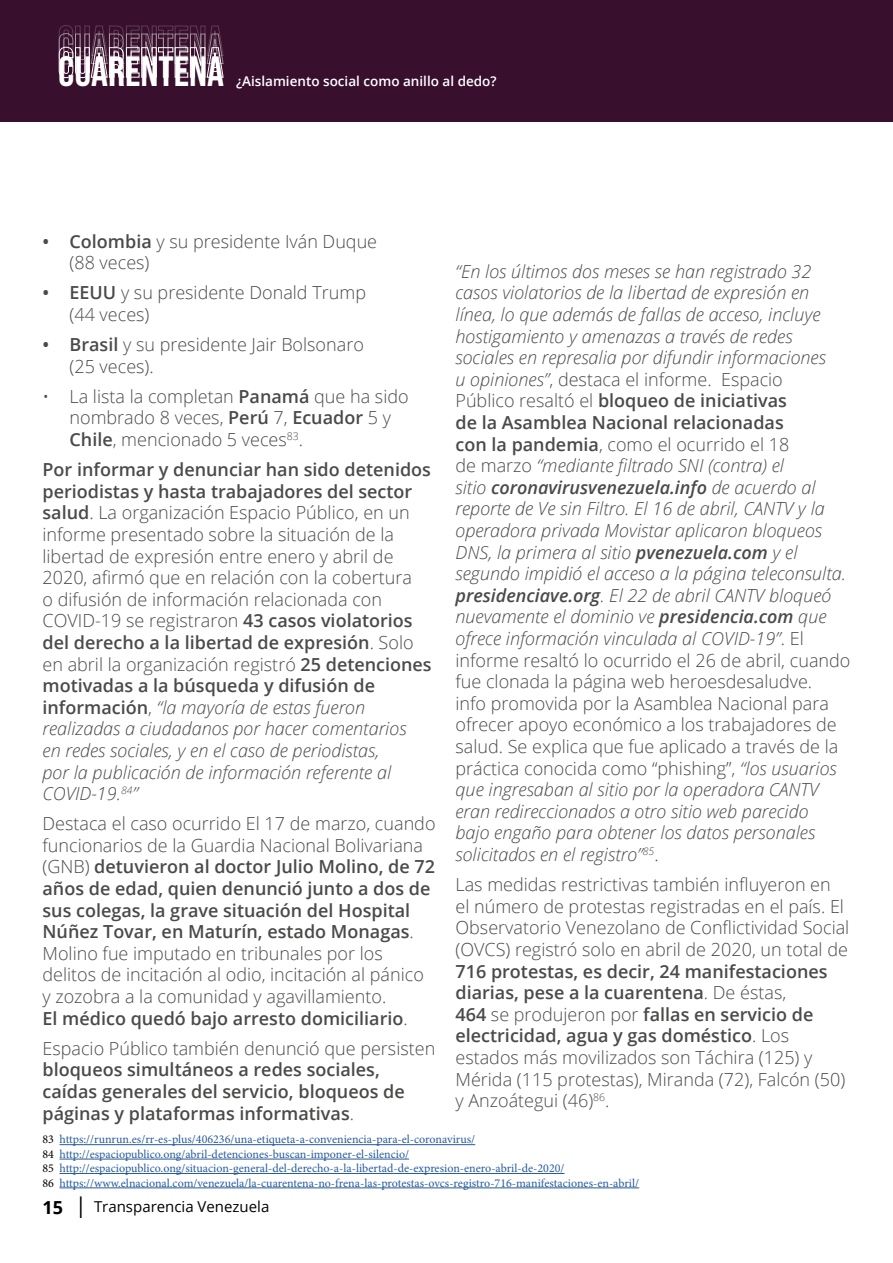
<style>
.page{position:relative;width:893px;height:1263px;background:#fff}
.page>*{position:absolute;margin:0;border:0;box-sizing:border-box;transform-origin:0 0}
.t1{font:42.15px "Bebas Neue";color:#fff}
.t2{font:300 18px/21.6px "Open Sans";color:#4a4a49}
.t3{font:italic 300 18px/21.6px "Open Sans";color:#4a4a49}
.t4{font:600 18px/21.6px "Open Sans";color:#4a4a49}
.t5{font:15px "Open Sans";color:#000}
.t6{font:600 13.5px "Open Sans";color:#fff}
.t7{font:12px/14.4px "Minion Pro";color:#275b9b}
.s1{font-weight:600}
.s2{font-style:italic}
.s3{font-weight:300}
.s4{font-style:normal}
.s5{font-weight:600;font-style:normal}
.s6{color:#000}
.s7{font-weight:700;font-size:18px}
.s8{font-weight:300;font-size:30px}
</style>
<div class="page">
<div style="left:0;top:0;width:893px;height:121px;background:#380f2c"></div>
<svg style="left:58px;top:25px;width:166px;height:53px"></svg>
<hr style="left:59px;top:1144px;width:416px;height:1px;background:#275b9b">
<hr style="left:59px;top:1159px;width:350px;height:1px;background:#275b9b">
<hr style="left:59px;top:1173px;width:506px;height:1px;background:#275b9b">
<hr style="left:59px;top:1187px;width:580px;height:1px;background:#275b9b">
<h1 class="t1" style="left:58px;top:47px;width:167px">CUARENTENA</h1>
<p class="t6" style="left:236px;top:71px;width:262px">¿Aislamiento social como anillo al dedo?</p>
<p class="t2" style="left:70px;top:230px;width:309px;text-indent:-27px"><span class="s1">• Colombia</span> y su presidente Iván Duque (88 veces)</p>
<p class="t2" style="left:70px;top:282px;width:298px;text-indent:-27px"><span class="s1">• EEUU</span> y su presidente Donald Trump (44 veces)</p>
<p class="t2" style="left:70px;top:333px;width:296px;text-indent:-27px"><span class="s1">• Brasil</span> y su presidente Jair Bolsonaro (25 veces).</p>
<p class="t2" style="left:70px;top:385px;width:341px;text-indent:-27px">• La lista la completan <span class="s1">Panamá</span> que ha sido nombrado 8 veces, <span class="s1">Perú</span> 7, <span class="s1">Ecuador</span> 5 y<br><span class="s1">Chile</span>, mencionado 5 veces<sup>83</sup>.</p>
<p class="t2" style="left:43px;top:458px;width:391px"><span class="s1">Por informar y denunciar han sido detenidos periodistas y hasta trabajadores del sector salud</span>. La organización Espacio Público, en un informe presentado sobre la situación de la libertad de expresión entre enero y abril de 2020, afirmó que en relación con la cobertura<br>o difusión de información relacionada con COVID-19 se registraron <span class="s1">43 casos violatorios del derecho a la libertad de expresión</span>. Solo en abril la organización registró <span class="s1">25 detenciones motivadas a la búsqueda y difusión de información</span>, <span class="s2">“la mayoría de estas fueron realizadas a ciudadanos por hacer comentarios<br>en redes sociales, y en el caso de periodistas,<br>por la publicación de información referente al COVID-19.</span><sup>84</sup><span class="s2">”</span></p>
<p class="t2" style="left:43px;top:812px;width:394px">Destaca el caso ocurrido El 17 de marzo, cuando funcionarios de la Guardia Nacional Bolivariana (GNB) <span class="s1">detuvieron al doctor Julio Molino, de 72 años de edad, quien denunció junto a dos de sus colegas, la grave situación del Hospital Núñez Tovar, en Maturín, estado Monagas</span>.<br>Molino fue imputado en tribunales por los delitos de incitación al odio, incitación al pánico y zozobra a la comunidad y agavillamiento.<br><span class="s1">El médico quedó bajo arresto domiciliario</span>.</p>
<p class="t2" style="left:43px;top:1037px;width:394px">Espacio Público también denunció que persisten</p>
<p class="t4" style="left:43px;top:1059px;width:364px">bloqueos simultáneos a redes sociales, caídas generales del servicio, bloqueos de páginas y plataformas informativas<span class="s3">.</span></p>
<p class="t3" style="left:455px;top:260px;width:396px">“En los últimos dos meses se han registrado 32 casos violatorios de la libertad de expresión en línea, lo que además de fallas de acceso, incluye hostigamiento y amenazas a través de redes sociales en represalia por difundir informaciones<br>u opiniones”<span class="s4">, destaca el informe. Espacio<br>Público resaltó el</span> <span class="s5">bloqueo de iniciativas<br>de la Asamblea Nacional relacionadas<br>con la pandemia</span><span class="s4">, como el ocurrido el 18<br>de marzo</span> “mediante filtrado SNI (contra) el<br>sitio <span class="s1">coronavirusvenezuela.info</span> de acuerdo al reporte de Ve sin Filtro. El 16 de abril, CANTV y la operadora privada Movistar aplicaron bloqueos DNS, la primera al sitio <span class="s1">pvenezuela.com</span> y el segundo impidió el acceso a la página teleconsulta. <span class="s1">presidenciave.org</span>. El 22 de abril CANTV bloqueó nuevamente el dominio ve <span class="s1">presidencia.com</span> que ofrece información vinculada al COVID-19”<span class="s4">. El informe resaltó lo ocurrido el 26 de abril, cuando fue clonada la página web heroesdesaludve.<br>info promovida por la Asamblea Nacional para ofrecer apoyo económico a los trabajadores de salud. Se explica que fue aplicado a través de la práctica conocida como “phishing”,</span> “los usuarios que ingresaban al sitio por la operadora CANTV eran redireccionados a otro sitio web parecido<br>bajo engaño para obtener los datos personales solicitados en el registro”<sup>85</sup><span class="s4">.</span></p>
<p class="t2" style="left:455px;top:873px;width:395px">Las medidas restrictivas también influyeron en<br>el número de protestas registradas en el país. El Observatorio Venezolano de Conflictividad Social (OVCS) registró solo en abril de 2020, un total de</p>
<p class="t2" style="left:455px;top:960px;width:391px"><span class="s1">716 protestas, es decir, 24 manifestaciones diarias, pese a la cuarentena</span>. De éstas,<br><span class="s1">464</span> se produjeron por <span class="s1">fallas en servicio de electricidad, agua y gas doméstico</span>. Los estados más movilizados son Táchira (125) y Mérida (115 protestas), Miranda (72), Falcón (50) y Anzoátegui (46)<sup>86</sup>.</p>
<p class="t7" style="left:43px;top:1132px;width:598px"><span class="s6">83</span> https://runrun.es/rr-es-plus/406236/una-etiqueta-a-conveniencia-para-el-coronavirus/<br><span class="s6">84</span> http://espaciopublico.ong/abril-detenciones-buscan-imponer-el-silencio/<br><span class="s6">85</span> http://espaciopublico.ong/situacion-general-del-derecho-a-la-libertad-de-expresion-enero-abril-de-2020/<br><span class="s6">86</span> https://www.elnacional.com/venezuela/la-cuarentena-no-frena-las-protestas-ovcs-registro-716-manifestaciones-en-abril/</p>
<p class="t5" style="left:43px;top:1196px;width:228px"><span class="s7">15</span> <span class="s8">I</span> Transparencia Venezuela</p>
</div>
